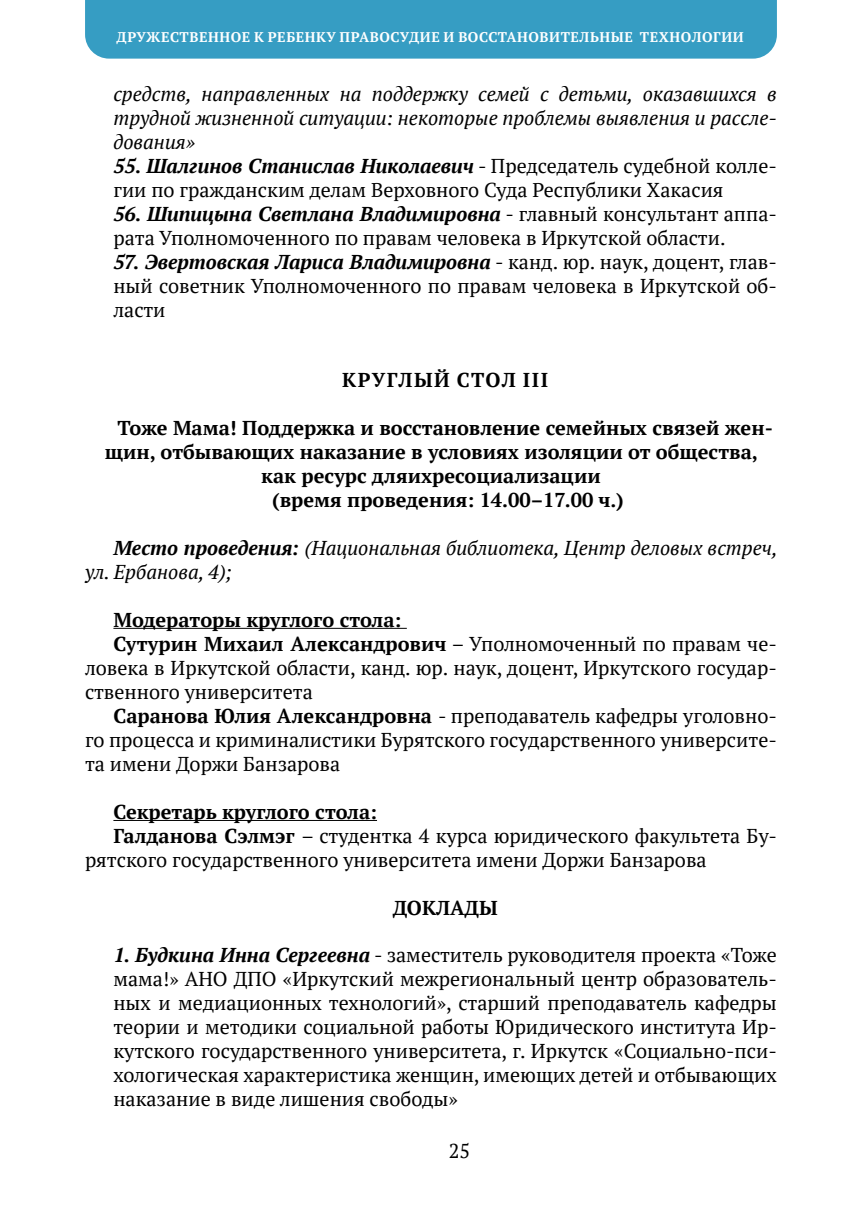
<style>
.page{position:relative;width:862px;height:1214px;background:#fff}
.page>*{position:absolute;margin:0;border:0;box-sizing:border-box;transform-origin:0 0}
.t1{font:20px/24px "PT Serif";color:#000}
.t2{font:700 20px "PT Serif";color:#000}
.t3{font:italic 20px/24px "PT Serif";color:#000;text-align:justify}
.t4{font:700 20px "PT Serif";letter-spacing:.08em;color:#000}
.t5{font:700 14px "PT Serif";letter-spacing:.04em;color:#fff}
.s1{font-weight:700;font-style:italic}
.s2{font-weight:700}
.s3{font-weight:400}
</style>
<div class="page">
<div style="left:85px;top:0;width:692px;height:59px;background:#369dc3"></div>
<hr style="left:113px;top:627px;width:294px;height:1px;background:#000">
<hr style="left:113px;top:819px;width:264px;height:1px;background:#000">
<p class="t5" style="left:117px;top:27px;width:628px">ДРУЖЕСТВЕННОЕ К РЕБЕНКУ ПРАВОСУДИЕ И ВОССТАНОВИТЕЛЬНЫЕ ТЕХНОЛОГИИ</p>
<p class="t3" style="left:113px;top:81px;width:665px">средств, направленных на поддержку семей с детьми, оказавшихся в трудной жизненной ситуации: некоторые проблемы выявления и рассле&shy;дования»</p>
<p class="t1" style="left:113px;top:153px;width:665px"><span class="s1">55. Шалгинов Станислав Николаевич</span> - Председатель судебной колле&shy;гии по гражданским делам Верховного Суда Республики Хакасия</p>
<p class="t1" style="left:113px;top:201px;width:665px"><span class="s1">56. Шипицына Светлана Владимировна</span> - главный консультант аппа&shy;рата Уполномоченного по правам человека в Иркутской области.</p>
<p class="t1" style="left:113px;top:249px;width:665px;text-align:justify"><span class="s1">57. Эвертовская Лариса Владимировна</span> - канд. юр. наук, доцент, глав&shy;ный советник Уполномоченного по правам человека в Иркутской об&shy;ласти</p>
<p class="t4" style="left:342px;top:366px;width:208px">КРУГЛЫЙ СТОЛ III</p>
<p class="t2" style="left:117px;top:414px;width:657px">Тоже Мама! Поддержка и восстановление семейных связей жен-</p>
<p class="t2" style="left:105px;top:438px;width:654px">щин, отбывающих наказание в условиях изоляции от общества,</p>
<p class="t2" style="left:261px;top:462px;width:341px">как ресурс дляихресоциализации</p>
<p class="t2" style="left:272px;top:486px;width:353px">(время проведения: 14.00–17.00 ч.)</p>
<p class="t3" style="left:85px;top:535px;width:694px;text-indent:28px"><span class="s2">Место проведения:</span> (Национальная библиотека, Центр деловых встреч, ул. Ербанова, 4);</p>
<p class="t2" style="left:113px;top:606px;width:289px">Модераторы круглого стола:</p>
<p class="t2" style="left:113px;top:630px;width:665px">Сутурин Михаил Александрович <span class="s3">– Уполномоченный по правам че-</span></p>
<p class="t1" style="left:85px;top:655px;width:693px">ловека в Иркутской области, канд. юр. наук, доцент, Иркутского государ-</p>
<p class="t1" style="left:85px;top:679px;width:229px">ственного университета</p>
<p class="t1" style="left:113px;top:703px;width:665px"><span class="s2">Саранова Юлия Александровна</span> - преподаватель кафедры уголовно-</p>
<p class="t1" style="left:85px;top:727px;width:693px">го процесса и криминалистики Бурятского государственного университе-</p>
<p class="t1" style="left:85px;top:751px;width:257px">та имени Доржи Банзарова</p>
<p class="t2" style="left:113px;top:798px;width:265px">Секретарь круглого стола:</p>
<p class="t1" style="left:113px;top:823px;width:665px"><span class="s2">Галданова Сэлмэг</span> – студентка 4 курса юридического факультета Бу-</p>
<p class="t1" style="left:85px;top:847px;width:623px">рятского государственного университета имени Доржи Банзарова</p>
<p class="t2" style="left:393px;top:894px;width:106px">ДОКЛАДЫ</p>
<p class="t1" style="left:113px;top:942px;width:665px;text-align:justify"><span class="s1">1. Будкина Инна Сергеевна</span> - заместитель руководителя проекта «Тоже мама!» АНО ДПО «Иркутский межрегиональный центр образователь&shy;ных и медиационных технологий», старший преподаватель кафедры теории и методики социальной работы Юридического института Ир&shy;кутского государственного университета, г. Иркутск «Социально-пси&shy;хологическая характеристика женщин, имеющих детей и отбывающих наказание в виде лишения свободы»</p>
<p class="t1" style="left:449px;top:1138px;width:23px">25</p>
</div>
